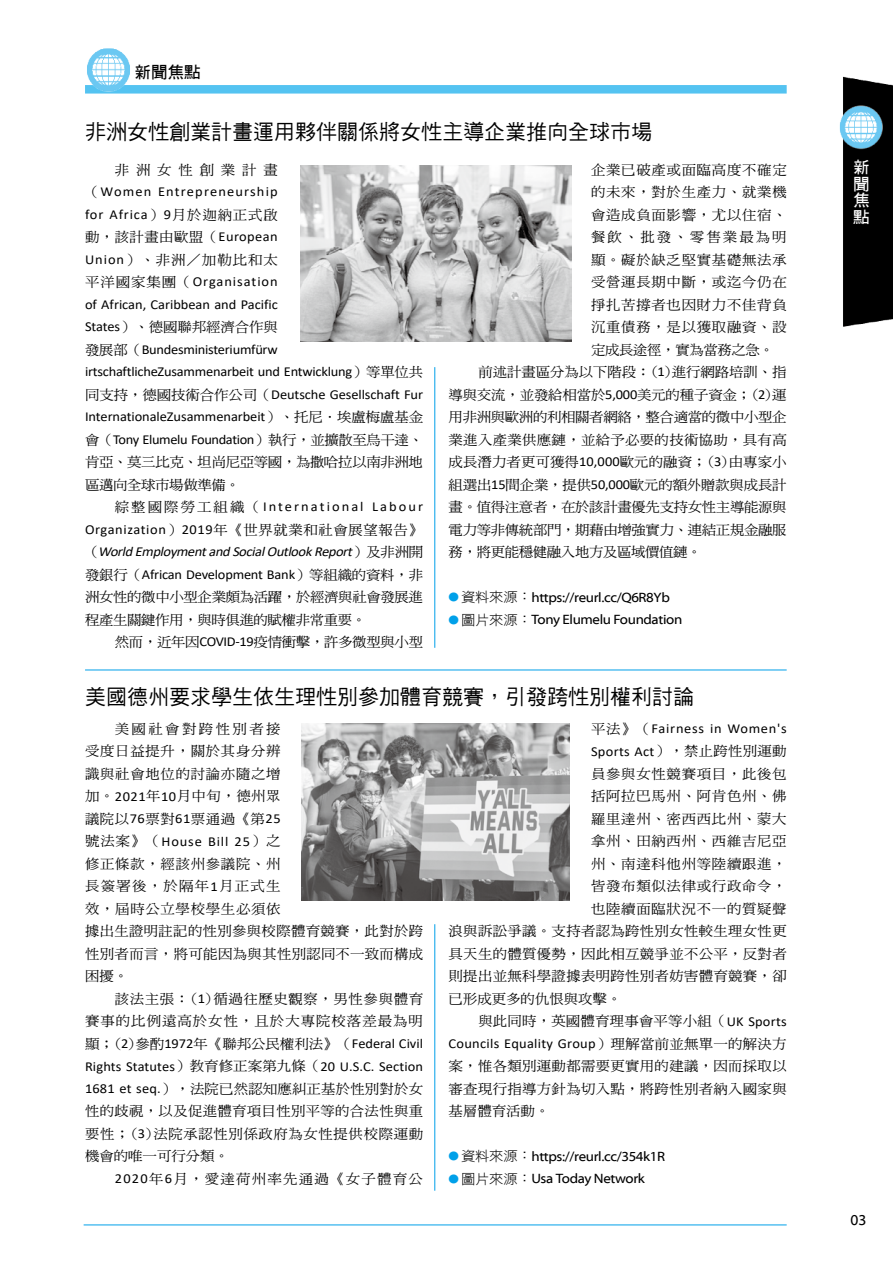
<style>
.page{position:relative;width:893px;height:1263px;background:#fff}
.page>*{position:absolute;margin:0;border:0;box-sizing:border-box;transform-origin:0 0}
.t1{font:21px "DF Hei W5 WIN BF";color:#000}
.t2{font:16.5px/16.5px "DF Hei W7 WIN BF";color:#fff;text-align:justify}
.t3{font:16.5px "DF Hei W7 WIN BF";color:#000}
.t4{font:15px "Myriad Web Pro";color:#000}
.t5{font:13.65px/22.5px "DF Ming W5 WIN BF";letter-spacing:.02em;color:#000;text-align:justify;scale:1.05 1}
.t6{font:13.65px/22.5px "Calibri";letter-spacing:-.005em;color:#000;scale:1.05 1}
.t7{font:13.65px/22.5px "DF Ming W5 WIN BF";letter-spacing:.05em;color:#000;scale:1.05 1}
.t8{font:13.65px/22.5px "DF Ming W5 WIN BF";letter-spacing:-.025em;color:#000;scale:1.05 1}
.t9{font:13.65px "Myriad Web Pro";letter-spacing:-.025em;color:#000;scale:1.05 1}
.t10{font:13.65px "DF Ming W5 WIN BF";letter-spacing:-.01em;color:#000;scale:1.05 1}
.t11{font:13.65px/22.5px "Calibri";letter-spacing:.08em;color:#000;scale:1.05 1}
.t12{font:13.65px "DF Ming W5 WIN BF";letter-spacing:-.005em;color:#000;scale:1.05 1}
.t13{font:13.65px/22.5px "Calibri";letter-spacing:.05em;color:#000;scale:1.05 1}
.t14{font:13.65px "Calibri";letter-spacing:.02em;color:#000;scale:1.05 1}
.t15{font:13.65px "DF Ming W5 WIN BF";letter-spacing:-.02em;color:#000;scale:1.05 1}
.t16{font:13.65px "DF Ming W5 WIN BF";letter-spacing:.09em;color:#000;scale:1.05 1}
.t17{font:13.65px "Calibri";letter-spacing:.06em;color:#000;scale:1.05 1}
.t18{font:13.65px "DF Ming W5 WIN BF";letter-spacing:.145em;color:#000;scale:1.05 1}
.t19{font:13.65px "DF Ming W5 WIN BF";color:#000;scale:1.05 1}
.t20{font:13.65px "DF Ming W5 WIN BF";letter-spacing:.475em;color:#000;scale:1.05 1}
.s1{font-family:"DF Ming W5 WIN BF"}
.s2{font-family:"Calibri"}
.s3{font-style:italic}
.s4{font-family:"DF Ming W5 WIN BF";font-size:10.05px;color:#00a0e9}
.s5{font-family:"DF Hei W3 WIN BF"}
</style>
<div class="page">
<img style="left:83px;top:76px;width:810px;height:1150px">
<hr style="left:84px;top:1225px;width:703px;height:1px;background:#00a0e9">
<div style="left:85px;top:85px;width:702px;height:9px;background:#54c3f1"></div>
<img style="left:829px;top:99px;width:64px;height:64px">
<hr style="left:435px;top:367px;width:1px;height:281px;background:#00a0e9">
<hr style="left:435px;top:924px;width:1px;height:267px;background:#00a0e9">
<hr style="left:85px;top:670px;width:702px;height:1px;background:#00a0e9">
<img style="left:83px;top:48px;width:57px;height:57px">
<img style="left:301px;top:166px;width:271px;height:176px">
<img style="left:302px;top:724px;width:268px;height:176px">
<p class="t3" style="left:135px;top:64px;width:67px">新聞焦點</p>
<h1 class="t1" style="left:85px;top:121px;width:568px">非洲女性創業計畫運用夥伴關係將女性主導企業推向全球市場</h1>
<p class="t20" style="left:115px;top:163px;width:157px">非洲女性創業計畫</p>
<p class="t11" style="left:85px;top:180px;width:185px"><span class="s1">（</span>Women Entrepreneurship for Africa<span class="s1">）</span>9<span class="s1">月於迦納正式啟</span></p>
<p class="t7" style="left:85px;top:226px;width:185px">動，該計畫由歐盟（<span class="s2">European<br>Union</span>）、非洲／加勒比和太</p>
<p class="t6" style="left:85px;top:270px;width:185px"><span class="s1">平洋國家集團（</span>Organisation of African, Caribbean and Pacific</p>
<p class="t12" style="left:85px;top:320px;width:185px"><span class="s2">States</span>）、德國聯邦經濟合作與</p>
<p class="t6" style="left:85px;top:338px;width:323px"><span class="s1">發展部（</span>Bundesministeriumfürw irtschaftlicheZusammenarbeit und Entwicklung<span class="s1">）等單位共同支持，德國技術合作公司（</span>Deutsche Gesellschaft Fur InternationaleZusammenarbeit<span class="s1">）、托尼．埃盧梅盧基金會（</span>Tony Elumelu Foundation<span class="s1">）執行，並擴散至烏干達、</span></p>
<p class="t8" style="left:85px;top:451px;width:323px">肯亞、莫三比克、坦尚尼亞等國，為撒哈拉以南非洲地區邁向全球市場做準備。</p>
<p class="t6" style="left:85px;top:495px;width:323px;text-align:justify;text-indent:30px"><span class="s1">綜整國際勞工組織（</span>International Labour Organization<span class="s1">）</span>2019<span class="s1">年《世界就業和社會展望報告》（</span> <span class="s3">WorldEmploymentandSocialOutlookReport</span><span class="s1">）及非洲開發銀行（</span>African Development Bank<span class="s1">）等組織的資料，非</span></p>
<p class="t8" style="left:85px;top:586px;width:323px">洲女性的微中小型企業頗為活躍，於經濟與社會發展進程產生關鍵作用，與時俱進的賦權非常重要。</p>
<p class="t15" style="left:115px;top:635px;width:295px">然而，近年因<span class="s2">COVID-19</span>疫情衝擊，許多微型與小型</p>
<p class="t7" style="left:591px;top:158px;width:188px">企業已破產或面臨高度不確定</p>
<p class="t7" style="left:591px;top:181px;width:188px">的未來，對於生產力、就業機</p>
<p class="t7" style="left:591px;top:203px;width:188px">會造成負面影響，尤以住宿、</p>
<p class="t18" style="left:591px;top:230px;width:188px">餐飲、批發、零售業最為明</p>
<p class="t7" style="left:591px;top:248px;width:188px">顯。礙於缺乏堅實基礎無法承</p>
<p class="t7" style="left:591px;top:271px;width:188px">受營運長期中斷，或迄今仍在</p>
<p class="t7" style="left:591px;top:293px;width:188px">掙扎苦撐者也因財力不佳背負</p>
<p class="t7" style="left:591px;top:316px;width:188px">沉重債務，是以獲取融資、設</p>
<p class="t8" style="left:591px;top:338px;width:176px">定成長途徑，實為當務之急。</p>
<p class="t12" style="left:478px;top:365px;width:295px">前述計畫區分為以下階段：(<span class="s2">1</span>)進行網路培訓、指</p>
<p class="t10" style="left:449px;top:388px;width:323px">導與交流，並發給相當於<span class="s2">5,000</span>美元的種子資金；(<span class="s2">2</span>)運</p>
<p class="t8" style="left:449px;top:406px;width:323px">用非洲與歐洲的利相關者網絡，整合適當的微中小型企</p>
<p class="t5" style="left:449px;top:428px;width:324px">業進入產業供應鏈，並給予必要的技術協助，具有高</p>
<p class="t5" style="left:449px;top:451px;width:323px">成長潛力者更可獲得<span class="s2">10,000</span>歐元的融資；(<span class="s2">3</span>)由專家小</p>
<p class="t10" style="left:449px;top:478px;width:323px">組選出<span class="s2">15</span>間企業，提供<span class="s2">50,000</span>歐元的額外贈款與成長計</p>
<p class="t8" style="left:449px;top:496px;width:323px">畫。值得注意者，在於該計畫優先支持女性主導能源與</p>
<p class="t8" style="left:449px;top:518px;width:323px">電力等非傳統部門，期藉由增強實力、連結正規金融服</p>
<p class="t8" style="left:449px;top:541px;width:243px">務，將更能穩健融入地方及區域價值鏈。</p>
<p class="t9" style="left:449px;top:590px;width:212px"><span class="s4">●</span> <span class="s5">資料來源：</span>https://reurl.cc/Q6R8Yb</p>
<p class="t9" style="left:449px;top:612px;width:224px"><span class="s4">●</span> <span class="s5">圖片來源：</span>Tony Elumelu Foundation</p>
<h1 class="t1" style="left:85px;top:686px;width:610px">美國德州要求學生依生理性別參加體育競賽，引發跨性別權利討論</h1>
<p class="t5" style="left:85px;top:717px;width:188px;text-indent:30px">美國社會對跨性別者接受度日益提升，關於其身分辨識與社會地位的討論亦隨之增加。<span class="s2">2021</span>年<span class="s2">10</span>月中旬，德州眾議院以<span class="s2">76</span>票對<span class="s2">61</span>票通過《第<span class="s2">25</span></p>
<p class="t17" style="left:85px;top:831px;width:188px"><span class="s1">號法案》（</span>House Bill 25<span class="s1">）之</span></p>
<p class="t5" style="left:85px;top:852px;width:324px;text-align:left">修正條款，經該州參議院、州<br>長簽署後，於隔年<span class="s2">1</span>月正式生<br>效，屆時公立學校學生必須依<br>據出生證明註記的性別參與校際體育競賽，此對於跨性別者而言，將可能因為與其性別認同不一致而構成困擾。</p>
<p class="t5" style="left:85px;top:987px;width:323px;text-indent:30px">該法主張：(<span class="s2">1</span>)循過往歷史觀察，男性參與體育賽事的比例遠高於女性，且於大專院校落差最為明顯；(<span class="s2">2</span>)參酌<span class="s2">1972</span>年《聯邦公民權利法》（<span class="s2">Federal Civil</span></p>
<p class="t6" style="left:85px;top:1054px;width:323px">Rights Statutes<span class="s1">）教育修正案第九條（</span>20 U.S.C. Section</p>
<p class="t5" style="left:85px;top:1077px;width:324px"><span class="s2">1681 et seq.</span>），法院已然認知應糾正基於性別對於女性的歧視，以及促進體育項目性別平等的合法性與重要性；(<span class="s2">3</span>)法院承認性別係政府為女性提供校際運動機會的唯一可行分類。</p>
<p class="t16" style="left:115px;top:1172px;width:295px"><span class="s2">2020</span>年<span class="s2">6</span>月，愛達荷州率先通過《女子體育公</p>
<p class="t13" style="left:591px;top:717px;width:188px"><span class="s1">平法》（</span>Fairness in Women's<br>Sports Act<span class="s1">），禁止跨性別運動</span></p>
<p class="t7" style="left:591px;top:762px;width:188px">員參與女性競賽項目，此後包</p>
<p class="t7" style="left:591px;top:785px;width:188px">括阿拉巴馬州、阿肯色州、佛</p>
<p class="t7" style="left:591px;top:807px;width:188px">羅里達州、密西西比州、蒙大</p>
<p class="t7" style="left:591px;top:830px;width:188px">拿州、田納西州、西維吉尼亞</p>
<p class="t7" style="left:591px;top:852px;width:188px">州、南達科他州等陸續跟進，</p>
<p class="t7" style="left:591px;top:875px;width:188px">皆發布類似法律或行政命令，</p>
<p class="t7" style="left:591px;top:897px;width:188px">也陸續面臨狀況不一的質疑聲</p>
<p class="t5" style="left:449px;top:920px;width:324px">浪與訴訟爭議。支持者認為跨性別女性較生理女性更</p>
<p class="t5" style="left:449px;top:942px;width:324px">具天生的體質優勢，因此相互競爭並不公平，反對者</p>
<p class="t5" style="left:449px;top:965px;width:324px">則提出並無科學證據表明跨性別者妨害體育競賽，卻</p>
<p class="t19" style="left:449px;top:992px;width:166px">已形成更多的仇恨與攻擊。</p>
<p class="t5" style="left:478px;top:1010px;width:295px">與此同時，英國體育理事會平等小組（<span class="s2">UK Sports</span></p>
<p class="t14" style="left:449px;top:1034px;width:323px">Councils Equality Group<span class="s1">）理解當前並無單一的解決方</span></p>
<p class="t5" style="left:449px;top:1055px;width:324px">案，惟各類別運動都需要更實用的建議，因而採取以審查現行指導方針為切入點，將跨性別者納入國家與基層體育活動。</p>
<p class="t9" style="left:449px;top:1149px;width:208px"><span class="s4">●</span> <span class="s5">資料來源：</span>https://reurl.cc/354k1R</p>
<p class="t9" style="left:449px;top:1171px;width:188px"><span class="s4">●</span> <span class="s5">圖片來源：</span>Usa Today Network</p>
<p class="t2" style="left:853px;top:159px;width:17px">新聞焦點</p>
<p class="t4" style="left:850px;top:1211px;width:17px">03</p>
</div>
